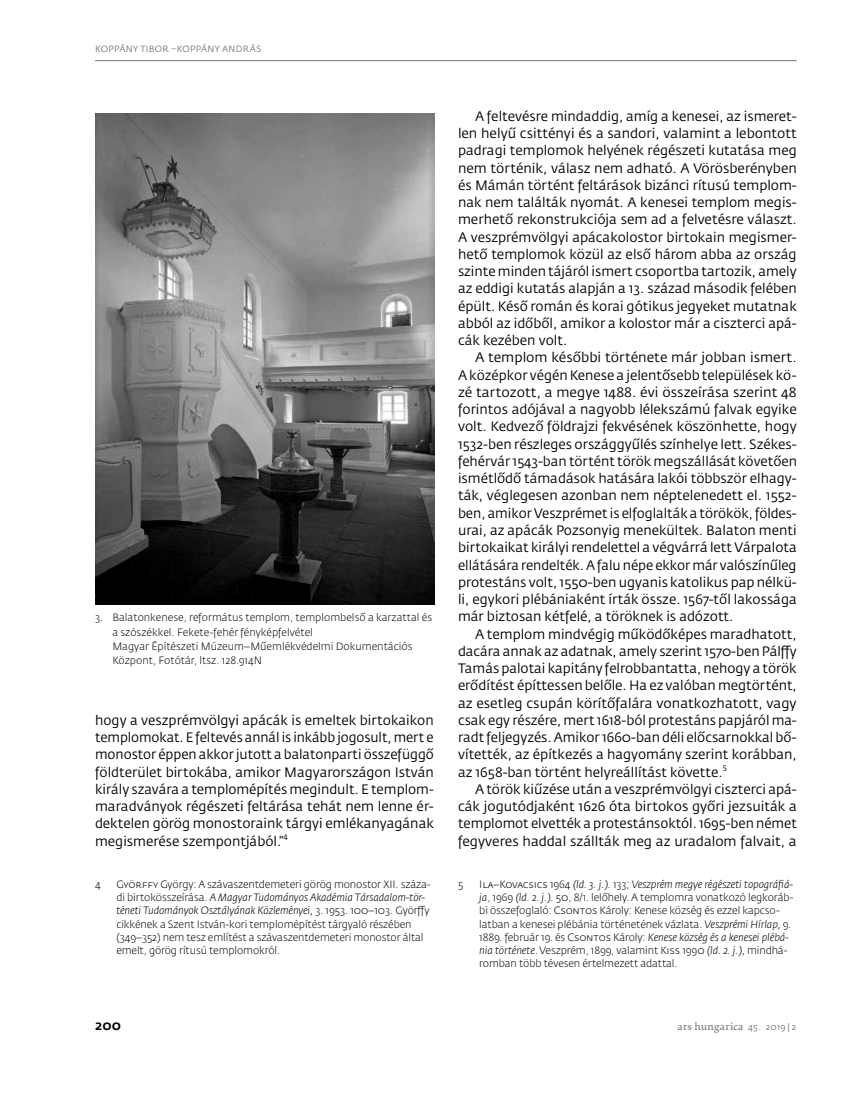
<style>
.page{position:relative;width:864px;height:1106px;background:#fff}
.page>*{position:absolute;margin:0;border:0;box-sizing:border-box;transform-origin:0 0}
.t1{font:13.5px/17.2px "Fedra Sans Pro";color:#000;text-align:justify}
.t2{font:500 13.5px "Fedra Sans Pro";color:#000}
.t3{font:300 10.5px/13px "Fedra Sans Pro";letter-spacing:-.01em;color:#000}
.t4{font:9px "Fedra Sans Pro";letter-spacing:.02em;color:#797979}
.t5{font:9px "Fedra Serif B Pro";letter-spacing:.025em;color:#797979}
.s1{font-style:italic}
.s2{font-family:"Fedra Sans Pro"}
</style>
<div class="page">
<hr style="left:95px;top:60px;width:701px;height:1px;background:#797979">
<img style="left:95px;top:113px;width:339px;height:491px">
<p class="t4" style="left:95px;top:43px;width:13px">Koppány</p>
<p class="t4" style="left:140px;top:43px;width:12px">Tibor</p>
<p class="t4" style="left:171px;top:43px;width:19px">–Koppány</p>
<p class="t4" style="left:222px;top:43px;width:14px">András</p>
<p class="t3" style="left:112px;top:610px;width:321px;line-height:14.2px;text-indent:-17px">3. Balatonkenese, református templom, templombelső a karzattal és a szószékkel. Fekete-fehér fényképfelvétel<br>Magyar Építészeti Múzeum–Műemlékvédelmi Dokumentációs Központ, Fotótár, ltsz. 128.914N</p>
<p class="t1" style="left:95px;top:711px;width:340px">hogy a veszprémvölgyi apácák is emeltek birtokaikon templomokat. E feltevés annál is inkább jogosult, mert e monostor éppen akkor jutott a balatonparti összefüggő földterület birtokába, amikor Magyarországon István király szavára a templomépítés megindult. E templom&shy;maradványok régészeti feltárása tehát nem lenne ér&shy;dektelen görög monostoraink tárgyi emlékanyagának megismerése szempontjából.”<sup>4</sup></p>
<p class="t1" style="left:458px;top:108px;width:340px;text-indent:17px">A feltevésre mindaddig, amíg a kenesei, az ismeret&shy;len helyű csittényi és a sandori, valamint a lebontott padragi templomok helyének régészeti kutatása meg nem történik, válasz nem adható. A Vörösberényben és Mámán történt feltárások bizánci rítusú templom&shy;nak nem találták nyomát. A kenesei templom megis&shy;merhető rekonstrukciója sem ad a felvetésre választ.<br>A veszprémvölgyi apácakolostor birtokain megismer&shy;hető templomok közül az első három abba az ország szinte minden tájáról ismert csoportba tartozik, amely az eddigi kutatás alapján a 13. század második felében épült. Késő román és korai gótikus jegyeket mutatnak abból az időből, amikor a kolostor már a ciszterci apá&shy;cák kezében volt.</p>
<p class="t1" style="left:458px;top:349px;width:340px;text-indent:17px">A templom későbbi története már jobban ismert.<br>A középkor végén Kenese a jelentősebb települések kö&shy;zé tartozott, a megye 1488. évi összeírása szerint 48 forintos adójával a nagyobb lélekszámú falvak egyike volt. Kedvező földrajzi fekvésének köszönhette, hogy 1532-ben részleges országgyűlés színhelye lett. Székes&shy;fehérvár 1543-ban történt török megszállását követően ismétlődő támadások hatására lakói többször elhagy&shy;ták, véglegesen azonban nem néptelenedett el. 1552- ben, amikor Veszprémet is elfoglalták a törökök, földes&shy;urai, az apácák Pozsonyig menekültek. Balaton menti birtokaikat királyi rendelettel a végvárrá lett Várpalota ellátására rendelték. A falu népe ekkor már valószínűleg protestáns volt, 1550-ben ugyanis katolikus pap nélkü&shy;li, egykori plébániaként írták össze. 1567-től lakossága már biztosan kétfelé, a töröknek is adózott.</p>
<p class="t1" style="left:458px;top:625px;width:340px;text-indent:17px">A templom mindvégig működőképes maradhatott, dacára annak az adatnak, amely szerint 1570-ben Pálffy Tamás palotai kapitány felrobbantatta, nehogy a török erődítést építtessen belőle. Ha ez valóban megtörtént, az esetleg csupán körítőfalára vonatkozhatott, vagy csak egy részére, mert 1618-ból protestáns papjáról ma&shy;radt feljegyzés. Amikor 1660-ban déli előcsarnokkal bő&shy;vítették, az építkezés a hagyomány szerint korábban, az 1658-ban történt helyreállítást követte.<sup>5</sup></p>
<p class="t1" style="left:458px;top:780px;width:340px;text-indent:17px">A török kiűzése után a veszprémvölgyi ciszterci apá&shy;cák jogutódjaként 1626 óta birtokos győri jezsuiták a templomot elvették a protestánsoktól. 1695-ben német fegyveres haddal szállták meg az uradalom falvait, a</p>
<p class="t3" style="left:95px;top:878px;width:7px">4</p>
<p class="t3" style="left:116px;top:878px;width:315px">Györffy György: A szávaszentdemeteri görög monostor XII. száza&shy;di birtokösszeírása. <span class="s1">A Magyar Tudományos Akadémia Társadalom-tör&shy;téneti Tudományok Osztályának Közleményei,</span> 3. 1953. 100–103. Györffy cikkének a Szent István-kori templomépítést tárgyaló részében (349–352) nem tesz említést a szávaszentdemeteri monostor által emelt, görög rítusú templomokról.</p>
<p class="t3" style="left:458px;top:878px;width:7px">5</p>
<p class="t3" style="left:479px;top:878px;width:316px">Ila–Kovacsics 1964 <span class="s1">(ld. 3. j.).</span> 133; <span class="s1">Veszprém megye régészeti topográfiá&shy;ja</span>, 1969 <span class="s1">(ld. 2. j.).</span> 50, 8/1. lelőhely. A templomra vonatkozó legkoráb&shy;bi összefoglaló: Csontos Károly: Kenese község és ezzel kapcso&shy;latban a kenesei plébánia történetének vázlata. <span class="s1">Veszprémi Hírlap,</span> 9.<br>1889. február 19. és Csontos Károly: <span class="s1">Kenese község és a kenesei plébá&shy;nia története</span>. Veszprém, 1899, valamint Kiss 1990 <span class="s1">(ld. 2. j.),</span> mindhá&shy;romban több tévesen értelmezett adattal.</p>
<p class="t2" style="left:95px;top:1017px;width:28px">200</p>
<p class="t5" style="left:677px;top:1021px;width:120px">ars hungarica <span class="s2">45. 2019 | 2</span></p>
</div>
